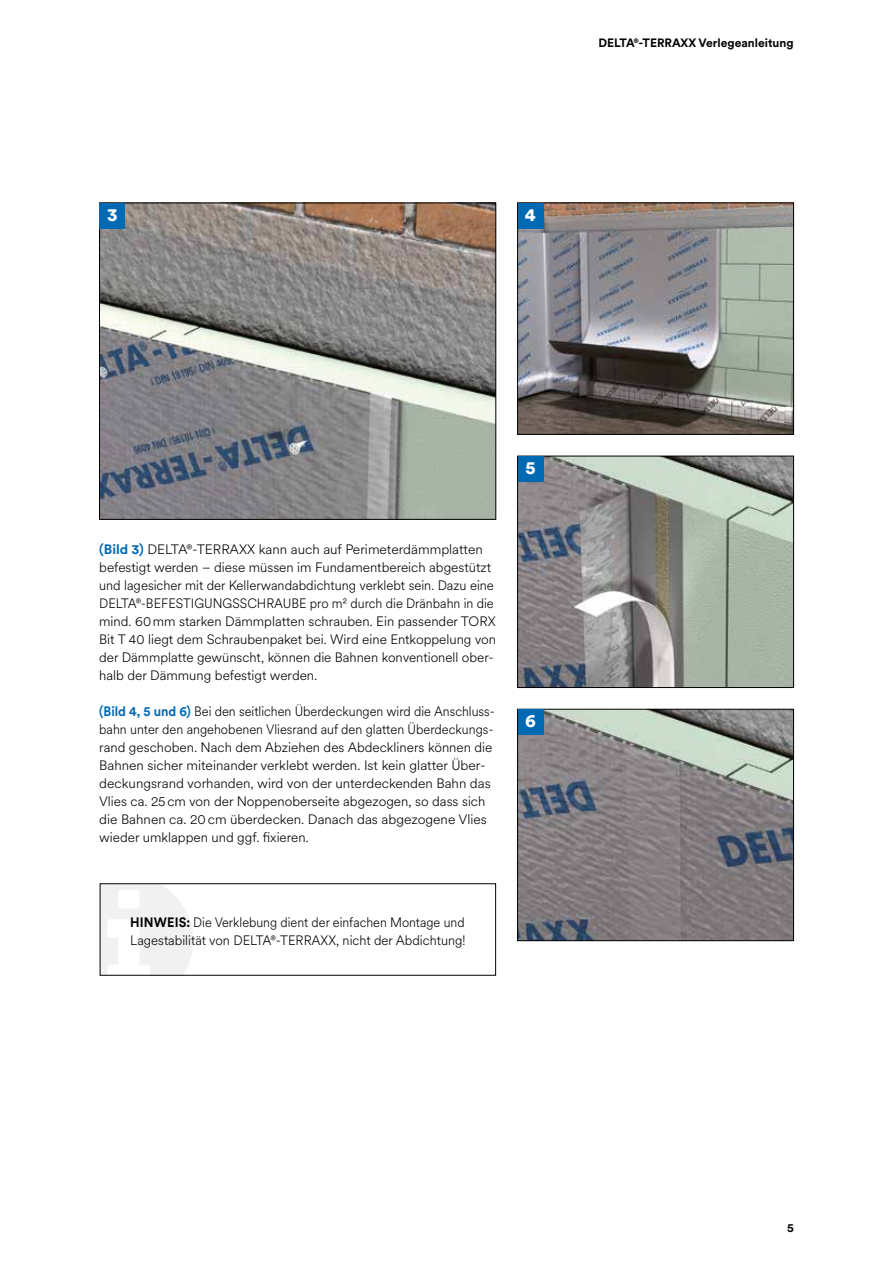
<style>
.page{position:relative;width:893px;height:1263px;background:#fff}
.page>*{position:absolute;margin:0;border:0;box-sizing:border-box;transform-origin:0 0}
.t1{font:900 18px "Circular XX";color:#fff}
.t2{font:300 13.5px/18px "Circular XX";color:#000;scale:.95 1}
.t3{font:300 13.5px/18px "Circular XX";color:#000}
.t4{font:300 13.5px/18px "Circular XX";color:#000;scale:.94 1}
.t5{font:700 12px "Circular XX";color:#000}
.s1{font-weight:700;color:#0069b4}
.s2{font-weight:700}
</style>
<div class="page">
<svg style="left:102px;top:885px;width:91px;height:89px"></svg>
<img style="left:101px;top:205px;width:393px;height:312px">
<div style="left:99px;top:203px;width:397px;height:316px;border:1px solid #000"></div>
<img style="left:519px;top:711px;width:273px;height:228px">
<div style="left:517px;top:709px;width:277px;height:232px;border:1px solid #000"></div>
<img style="left:519px;top:458px;width:273px;height:228px">
<div style="left:517px;top:456px;width:277px;height:232px;border:1px solid #000"></div>
<img style="left:519px;top:205px;width:273px;height:228px">
<div style="left:517px;top:203px;width:277px;height:232px;border:1px solid #000"></div>
<div style="left:100px;top:883px;width:396px;height:93px;border:1px solid #000"></div>
<div style="left:100px;top:203px;width:25px;height:26px;background:#0069b4"></div>
<div style="left:518px;top:456px;width:25px;height:26px;background:#0069b4"></div>
<div style="left:518px;top:709px;width:25px;height:26px;background:#0069b4"></div>
<div style="left:518px;top:203px;width:25px;height:26px;background:#0069b4"></div>
<h1 class="t1" style="left:107px;top:202px;width:12px">3</h1>
<p class="t5" style="left:598px;top:34px;width:197px">DELTA®-TERRAXX Verlegeanleitung</p>
<h1 class="t1" style="left:525px;top:202px;width:13px">4</h1>
<p class="t3" style="left:99px;top:539px;width:398px"><span class="s1">(Bild 3)</span> DELTA®-TERRAXX kann auch auf Perimeterdämmplatten befestigt werden – diese müssen im Fundamentbereich abgestützt und lagesicher mit der Kellerwandabdichtung verklebt sein. Dazu eine DELTA®-BEFESTIGUNGSSCHRAUBE pro m² durch die Dränbahn in die mind. 60mm starken Dämmplatten schrauben. Ein passender TORX Bit T 40 liegt dem Schraubenpaket bei. Wird eine Entkoppelung von der Dämmplatte gewünscht, können die Bahnen konventionell ober&shy;halb der Dämmung befestigt werden.</p>
<p class="t2" style="left:99px;top:701px;width:418px"><span class="s1">(Bild 4, 5 und 6)</span> Bei den seitlichen Überdeckungen wird die Anschluss&shy;bahn unter den angehobenen Vliesrand auf den glatten Überdeckungs&shy;rand geschoben. Nach dem Abziehen des Abdeckliners können die Bahnen sicher miteinander verklebt werden. Ist kein glatter Über&shy;deckungsrand vorhanden, wird von der unterdeckenden Bahn das Vlies ca. 25cm von der Noppenoberseite abgezogen, so dass sich die Bahnen ca. 20cm überdecken. Danach das abgezogene Vlies wieder umklappen und ggf. fixieren.</p>
<p class="t4" style="left:130px;top:913px;width:358px"><span class="s2">HINWEIS:</span> Die Verklebung dient der einfachen Montage und<br>Lagestabilität von DELTA®-TERRAXX, nicht der Abdichtung!</p>
<h1 class="t1" style="left:525px;top:455px;width:12px">5</h1>
<h1 class="t1" style="left:525px;top:708px;width:12px">6</h1>
<p class="t5" style="left:787px;top:1219px;width:8px">5</p>
</div>
